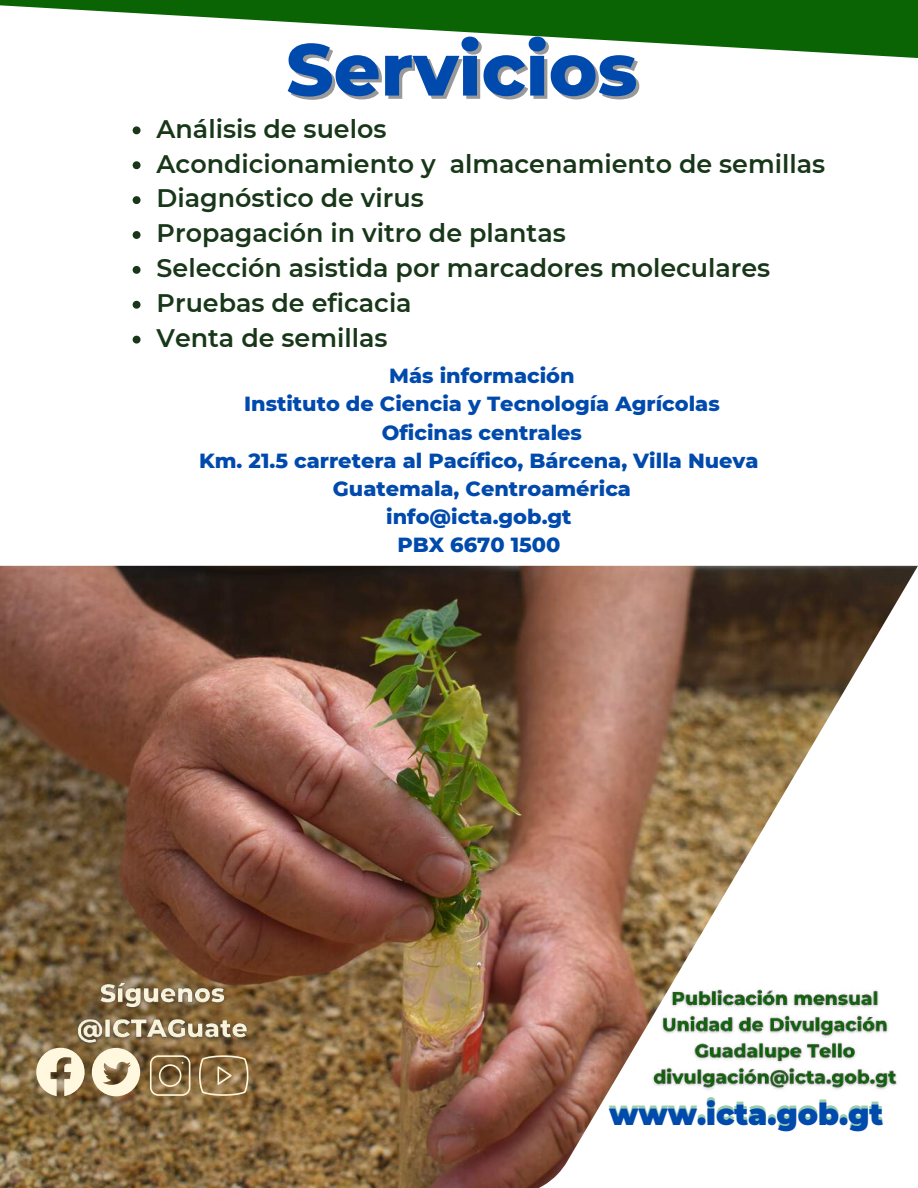
<style>
.page{position:relative;width:918px;height:1188px;background:#fff}
.page>*{position:absolute;margin:0;border:0;box-sizing:border-box;transform-origin:0 0}
.t1{font:800 73.35px "Montserrat";color:#004aad}
.t2{font:900 30px "Montserrat";color:#004aad}
.t3{font:600 25.35px/34.8px "Montserrat";color:#173718}
.t4{font:800 20.85px/28.2px "Montserrat";color:#004aad;text-align:center}
</style>
<div class="page">
<img style="left:0;top:129px;width:918px;height:1059px">
<img style="left:510px;top:1161px;width:58px;height:27px">
<svg style="left:36px;top:1048px;width:49px;height:48px;background:#cdc0a2"></svg>
<svg style="left:92px;top:1052px;width:48px;height:44px;background:#cec0a2"></svg>
<svg style="left:199px;top:1055px;width:49px;height:41px;background:#9f8359"></svg>
<svg style="left:150px;top:1055px;width:40px;height:41px;background:#977f59"></svg>
<svg style="left:0;top:0;width:918px;height:58px;fill:#0b6403"></svg>
<svg style="left:133px;top:126px;width:8px;height:8px"></svg>
<svg style="left:133px;top:161px;width:8px;height:8px"></svg>
<svg style="left:133px;top:196px;width:8px;height:8px"></svg>
<svg style="left:133px;top:231px;width:8px;height:8px"></svg>
<svg style="left:133px;top:266px;width:8px;height:8px"></svg>
<svg style="left:133px;top:301px;width:8px;height:8px"></svg>
<svg style="left:133px;top:336px;width:8px;height:8px"></svg>
<img style="left:649px;top:984px;width:254px;height:111px">
<img style="left:69px;top:970px;width:185px;height:82px">
<h1 class="t1" style="left:286px;top:25px;width:353px">Servicios</h1>
<p class="t3" style="left:157px;top:111px;width:670px">Análisis de suelos<br>Acondicionamiento y almacenamiento de semillas<br>Diagnóstico de virus<br>Propagación in vitro de plantas<br>Selección asistida por marcadores moleculares<br>Pruebas de eficacia<br>Venta de semillas</p>
<p class="t4" style="left:199px;top:362px;width:561px">Más información<br>Instituto de Ciencia y Tecnología Agrícolas<br>Oficinas centrales<br>Km. 21.5 carretera al Pacífico, Bárcena, Villa Nueva<br>Guatemala, Centroamérica<br>info@icta.gob.gt<br>PBX 6670 1500</p>
<p class="t2" style="left:609px;top:1096px;width:276px">www.icta.gob.gt</p>
</div>
